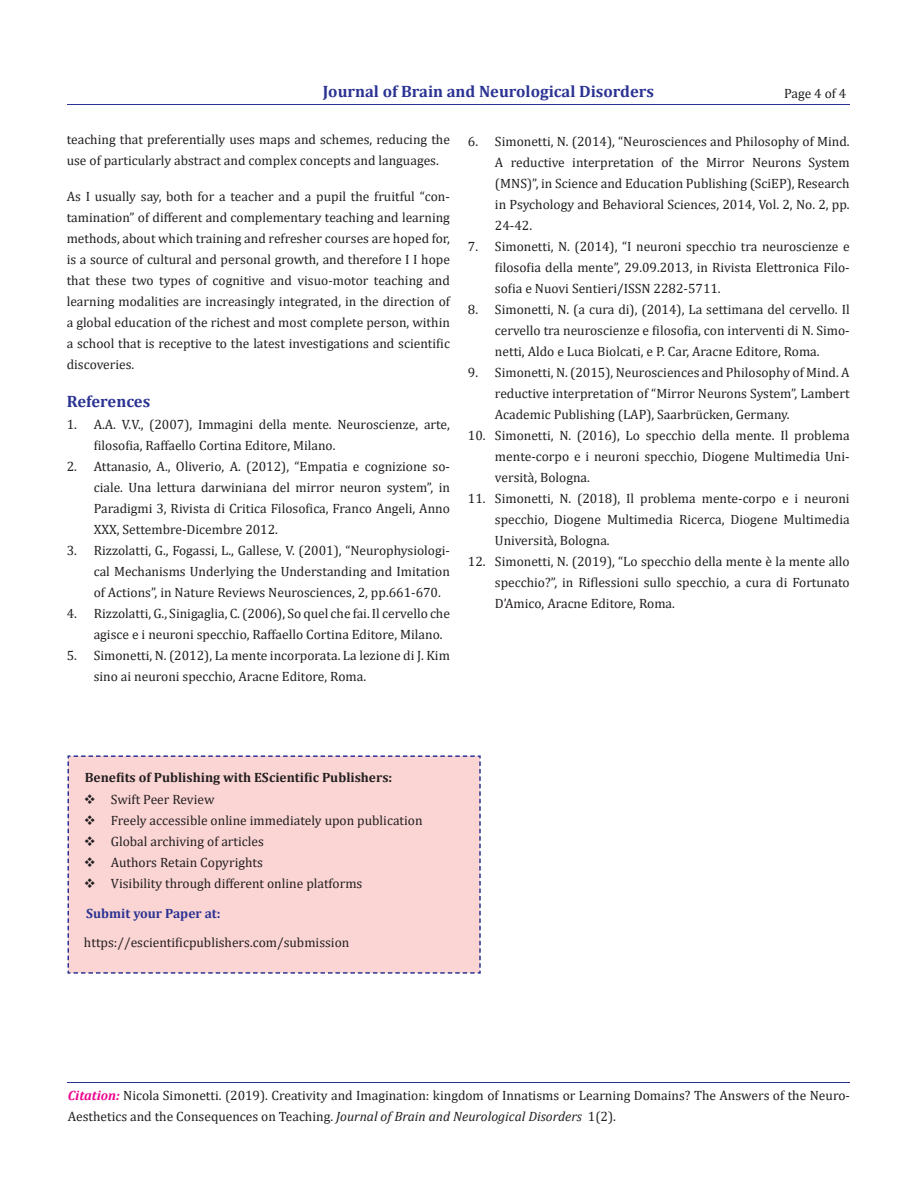
<style>
.page{position:relative;width:918px;height:1188px;background:#fff}
.page>*{position:absolute;margin:0;border:0;box-sizing:border-box;transform-origin:0 0}
.t1{font:700 16.5px "Cambria";color:#2b3393}
.t2{font:13.5px/21px "Cambria";color:#231f20;text-align:justify}
.t3{font:700 13.5px "Cambria";color:#231f20}
.t4{font:700 13.5px "Cambria";color:#2b3393}
.s1{font-weight:700;font-style:italic;color:#ed028c}
.s2{font-style:italic}
</style>
<div class="page">
<hr style="left:68px;top:104px;width:782px;height:1px;background:#2b3393">
<hr style="left:68px;top:1082px;width:782px;height:1px;background:#2b3393">
<div style="left:67px;top:755px;width:414px;height:219px;background:#fbd5d4"></div>
<p class="t1" style="left:323px;top:80px;width:333px">Journal of Brain and Neurological Disorders</p>
<p class="t2" style="left:784px;top:82px;width:64px">Page 4 of 4</p>
<p class="t2" style="left:67px;top:129px;width:385px">teaching that preferentially uses maps and schemes, reducing the use of particularly abstract and complex concepts and languages.</p>
<p class="t2" style="left:67px;top:186px;width:385px">As I usually say, both for a teacher and a pupil the fruitful “con&shy;tamination” of different and complementary teaching and learning methods, about which training and refresher courses are hoped for, is a source of cultural and personal growth, and therefore I I hope that these two types of cognitive and visuo-motor teaching and learning modalities are increasingly integrated, in the direction of a global education of the richest and most complete person, within a school that is receptive to the latest investigations and scientific discoveries.</p>
<p class="t1" style="left:67px;top:389px;width:85px">References</p>
<p class="t2" style="left:94px;top:414px;width:358px;text-indent:-27px">1. A.A. V.V., (2007), Immagini della mente. Neuroscienze, arte, filosofia, Raffaello Cortina Editore, Milano.</p>
<p class="t2" style="left:94px;top:456px;width:358px;text-indent:-27px">2. Attanasio, A., Oliverio, A. (2012), “Empatia e cognizione so&shy;ciale. Una lettura darwiniana del mirror neuron system”, in Paradigmi 3, Rivista di Critica Filosofica, Franco Angeli, Anno XXX, Settembre-Dicembre 2012.</p>
<p class="t2" style="left:94px;top:540px;width:358px;text-indent:-27px">3. Rizzolatti, G., Fogassi, L., Gallese, V. (2001), “Neurophysiologi&shy;cal Mechanisms Underlying the Understanding and Imitation of Actions”, in Nature Reviews Neurosciences, 2, pp.661-670.</p>
<p class="t2" style="left:94px;top:603px;width:358px;text-indent:-27px">4. Rizzolatti, G., Sinigaglia, C. (2006), So quel che fai. Il cervello che agisce e i neuroni specchio, Raffaello Cortina Editore, Milano.</p>
<p class="t2" style="left:94px;top:645px;width:358px;text-indent:-27px">5. Simonetti, N. (2012), La mente incorporata. La lezione di J. Kim sino ai neuroni specchio, Aracne Editore, Roma.</p>
<p class="t2" style="left:495px;top:130px;width:356px;text-indent:-27px">6. Simonetti, N. (2014), “Neurosciences and Philosophy of Mind.<br>A reductive interpretation of the Mirror Neurons System (MNS)”, in Science and Education Publishing (SciEP), Research in Psychology and Behavioral Sciences, 2014, Vol. 2, No. 2, pp.<br>24-42.</p>
<p class="t2" style="left:495px;top:236px;width:356px;text-indent:-27px">7. Simonetti, N. (2014), “I neuroni specchio tra neuroscienze e filosofia della mente”, 29.09.2013, in Rivista Elettronica Filo&shy;sofia e Nuovi Sentieri/ISSN 2282-5711.</p>
<p class="t2" style="left:495px;top:299px;width:356px;text-indent:-27px">8. Simonetti, N. (a cura di), (2014), La settimana del cervello. Il cervello tra neuroscienze e filosofia, con interventi di N. Simo&shy;netti, Aldo e Luca Biolcati, e P. Car, Aracne Editore, Roma.</p>
<p class="t2" style="left:495px;top:362px;width:356px;text-indent:-27px">9. Simonetti, N. (2015), Neurosciences and Philosophy of Mind. A reductive interpretation of “Mirror Neurons System”, Lambert Academic Publishing (LAP), Saarbrücken, Germany.</p>
<p class="t2" style="left:495px;top:425px;width:356px;text-indent:-27px">10. Simonetti, N. (2016), Lo specchio della mente. Il problema mente-corpo e i neuroni specchio, Diogene Multimedia Uni&shy;versità, Bologna.</p>
<p class="t2" style="left:495px;top:488px;width:356px;text-indent:-27px">11. Simonetti, N. (2018), Il problema mente-corpo e i neuroni specchio, Diogene Multimedia Ricerca, Diogene Multimedia Università, Bologna.</p>
<p class="t2" style="left:495px;top:551px;width:356px;text-indent:-27px">12. Simonetti, N. (2019), “Lo specchio della mente è la mente allo specchio?”, in Riflessioni sullo specchio, a cura di Fortunato D’Amico, Aracne Editore, Roma.</p>
<p class="t3" style="left:85px;top:768px;width:309px">Benefits of Publishing with EScientific Publishers:</p>
<p class="t2" style="left:84px;top:789px;width:132px">❖ Swift Peer Review</p>
<p class="t2" style="left:84px;top:810px;width:340px">❖ Freely accessible online immediately upon publication</p>
<p class="t2" style="left:84px;top:831px;width:181px">❖ Global archiving of articles</p>
<p class="t2" style="left:84px;top:852px;width:180px">❖ Authors Retain Copyrights</p>
<p class="t2" style="left:84px;top:873px;width:280px">❖ Visibility through different online platforms</p>
<p class="t4" style="left:86px;top:904px;width:136px">Submit your Paper at:</p>
<p class="t2" style="left:84px;top:932px;width:267px">https://escientificpublishers.com/submission</p>
<p class="t2" style="left:68px;top:1085px;width:784px"><span class="s1">Citation:</span> Nicola Simonetti. (2019). Creativity and Imagination: kingdom of Innatisms or Learning Domains? The Answers of the Neuro-<br>Aesthetics and the Consequences on Teaching. <span class="s2">Journal of Brain and Neurological Disorders</span> 1(2).</p>
</div>
